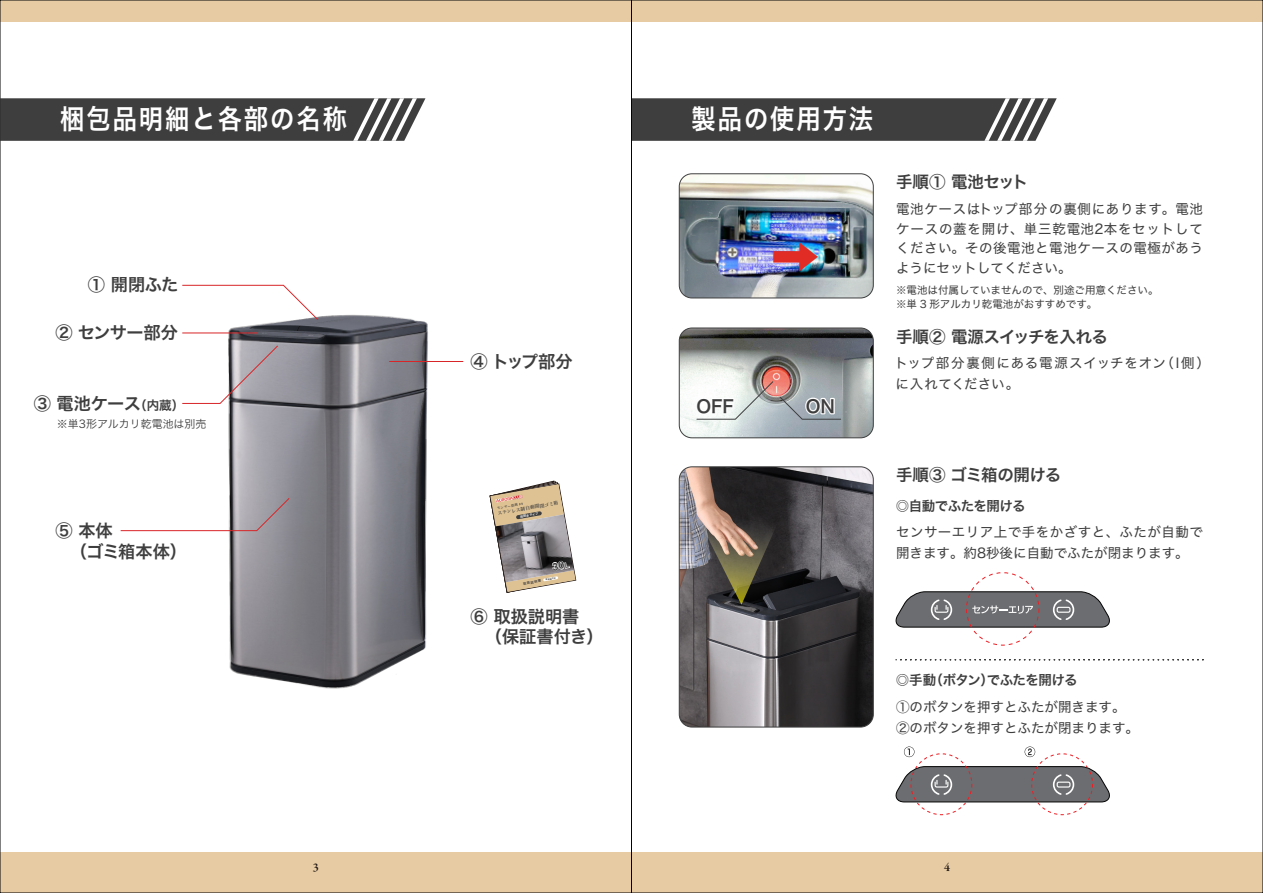
<style>
.page{position:relative;width:1263px;height:893px;background:#fff}
.page>*{position:absolute;margin:0;border:0;box-sizing:border-box;transform-origin:0 0}
.t1{font:39.9px "Hira Kaku Pro N W4";color:#e12c26;scale:1.25 1}
.t2{font:27px "Hira Kaku Std W6";letter-spacing:.08em;color:#fff;scale:.9 1}
.t3{font:17.55px "Hira Kaku Pro N W6";color:#3e3e3f}
.t4{font:17.25px/20.4px "Hira Kaku Pro N W6";color:#3e3e3f}
.t5{font:16.5px "Hira Kaku Pro N W6";letter-spacing:-.025em;color:#3e3e3f}
.t6{font:13.5px/19.5px "Hira Kaku Pro N W4";letter-spacing:.01em;color:#3e3e3f}
.t7{font:13.5px/21px "Hira Kaku Pro N W4";letter-spacing:.035em;color:#3e3e3f}
.t8{font:13.5px/21px "Hira Kaku Pro N W4";letter-spacing:.055em;color:#3e3e3f}
.t9{font:13.5px "Hira Kaku Pro N W6";letter-spacing:-.045em;color:#3e3e3f}
.t10{font:600 12px "Garamond Premr Pro";color:#221713}
.t11{font:10.95px "Hira Kaku Pro N W3";color:#3e3e3f}
.t12{font:10.5px/13.5px "Hira Kaku Pro N W4";color:#3e3e3f}
.t13{font:4.65px "Hira Min Std W6";color:#3e3e3f}
.t14{font:3.3px "Hira Min Std W6";color:#3e3e3f}
.t15{font:3.15px "Hira Kaku Std W6";color:#3e3e3f}
.t16{font:3px "Hira Kaku Std W6";color:#fff}
.t17{font:1.8px "Hira Kaku Std W7";color:#3e3e3f}
.s1{font-size:12.45px}
</style>
<div class="page">
<div style="left:0;top:853px;width:1263px;height:40px;background:#e6cba3"></div>
<div style="left:0;top:0;width:1263px;height:21px;background:#e6cba3"></div>
<img style="left:124px;top:314px;width:366px;height:375px">
<svg style="left:2px;top:98px;width:423px;height:43px;background:#4c4c4d"></svg>
<svg style="left:633px;top:98px;width:424px;height:43px;background:#4b4b4c"></svg>
<svg style="left:181px;top:284px;width:138px;height:37px"></svg>
<hr style="left:182px;top:333px;width:76px;height:1px;background:#d82528">
<svg style="left:181px;top:345px;width:98px;height:59px"></svg>
<hr style="left:389px;top:361px;width:74px;height:1px;background:#d82528">
<svg style="left:120px;top:497px;width:170px;height:34px"></svg>
<img style="left:679px;top:467px;width:194px;height:260px">
<img style="left:696px;top:514px;width:85px;height:91px">
<div style="left:679px;top:466px;width:195px;height:261px;border:1px solid #3e3e3f;border-radius:13px"></div>
<svg style="left:895px;top:591px;width:215px;height:36px;background:#7a7a7c"></svg>
<div style="left:966px;top:572px;width:73px;height:73px;border:1px dashed #ee1d23;border-radius:50%"></div>
<svg style="left:895px;top:766px;width:215px;height:36px;background:#767679"></svg>
<div style="left:911px;top:753px;width:61px;height:62px;border:1px dashed #ee1d23;border-radius:50%"></div>
<div style="left:1031px;top:753px;width:62px;height:62px;border:1px dashed #ee1d23;border-radius:50%"></div>
<svg style="left:904px;top:746px;width:10px;height:11px"></svg>
<svg style="left:1025px;top:746px;width:10px;height:11px"></svg>
<img style="left:679px;top:174px;width:194px;height:124px">
<div style="left:679px;top:173px;width:195px;height:125px;border:1px solid #3e3e3f;border-radius:13px"></div>
<img style="left:679px;top:328px;width:194px;height:110px">
<div style="left:679px;top:328px;width:195px;height:110px;border:1px solid #3e3e3f;border-radius:13px"></div>
<svg style="left:694px;top:381px;width:147px;height:39px"></svg>
<svg style="left:896px;top:659px;width:307px;height:1px"></svg>
<svg style="left:490px;top:481px;width:86px;height:112px"></svg>
<h2 class="t2" style="left:60px;top:98px;width:320px">梱包品明細と各部の名称</h2>
<h2 class="t2" style="left:691px;top:98px;width:203px">製品の使用方法</h2>
<p class="t4" style="left:88px;top:274px;width:92px">① 開閉ふた</p>
<p class="t4" style="left:55px;top:322px;width:124px">② センサー部分</p>
<p class="t4" style="left:34px;top:393px;width:152px">③ 電池ケース<span class="s1">（内蔵）</span></p>
<p class="t11" style="left:57px;top:414px;width:151px">※単3形アルカリ乾電池は別売</p>
<p class="t4" style="left:55px;top:520px;width:142px">⑤ 本体<br>　 （ゴミ箱本体）　</p>
<p class="t4" style="left:470px;top:350px;width:104px">④ トップ部分</p>
<p class="t13" style="left:497px;top:510px;width:63px;rotate:-10deg">ステンレス制自動開閉ゴミ箱</p>
<p class="t16" style="left:520px;top:515px;width:20px;rotate:-10deg">両開きタイプ</p>
<p class="t14" style="left:497px;top:506px;width:23px;rotate:-10deg">センサー搭載</p>
<p class="t17" style="left:546px;top:578px;width:11px;rotate:-10deg">保証書付き</p>
<p class="t15" style="left:523px;top:581px;width:20px;rotate:-10deg">取扱説明書</p>
<p class="t4" style="left:470px;top:605px;width:135px">⑥ 取扱説明書<br>　 （保証書付き）</p>
<h1 class="t1" style="left:770px;top:222px;width:41px">➡</h1>
<p class="t3" style="left:696px;top:390px;width:39px">OFF</p>
<p class="t3" style="left:806px;top:390px;width:31px">ON</p>
<p class="t5" style="left:896px;top:167px;width:134px">手順① 電池セット</p>
<p class="t6" style="left:896px;top:198px;width:309px;text-align:justify">電池ケースはトップ部分の裏側にあります。電池ケースの蓋を開け、単三乾電池2本をセットしてください。その後電池と電池ケースの電極があうようにセットしてください。</p>
<p class="t12" style="left:896px;top:283px;width:264px">※電池は付属していませんので、別途ご用意ください。※単 3 形アルカリ乾電池がおすすめです。</p>
<p class="t5" style="left:896px;top:321px;width:213px">手順② 電源スイッチを入れる</p>
<p class="t8" style="left:895px;top:352px;width:317px">トップ部分裏側にある電源スイッチをオン（I側）に入れてください。</p>
<p class="t5" style="left:896px;top:460px;width:167px">手順③ ゴミ箱の開ける</p>
<p class="t9" style="left:896px;top:494px;width:131px">◎自動でふたを開ける</p>
<p class="t7" style="left:896px;top:520px;width:308px">センサーエリア上で手をかざすと、ふたが自動で開きます。約8秒後に自動でふたが閉まります。</p>
<p class="t9" style="left:896px;top:667px;width:183px">◎手動（ボタン）でふたを開ける</p>
<p class="t6" style="left:896px;top:695px;width:244px;line-height:21px">①のボタンを押すとふたが開きます。<br>②のボタンを押すとふたが閉まります。</p>
<p class="t10" style="left:313px;top:860px;width:7px">3</p>
<p class="t10" style="left:944px;top:860px;width:7px">4</p>
</div>
